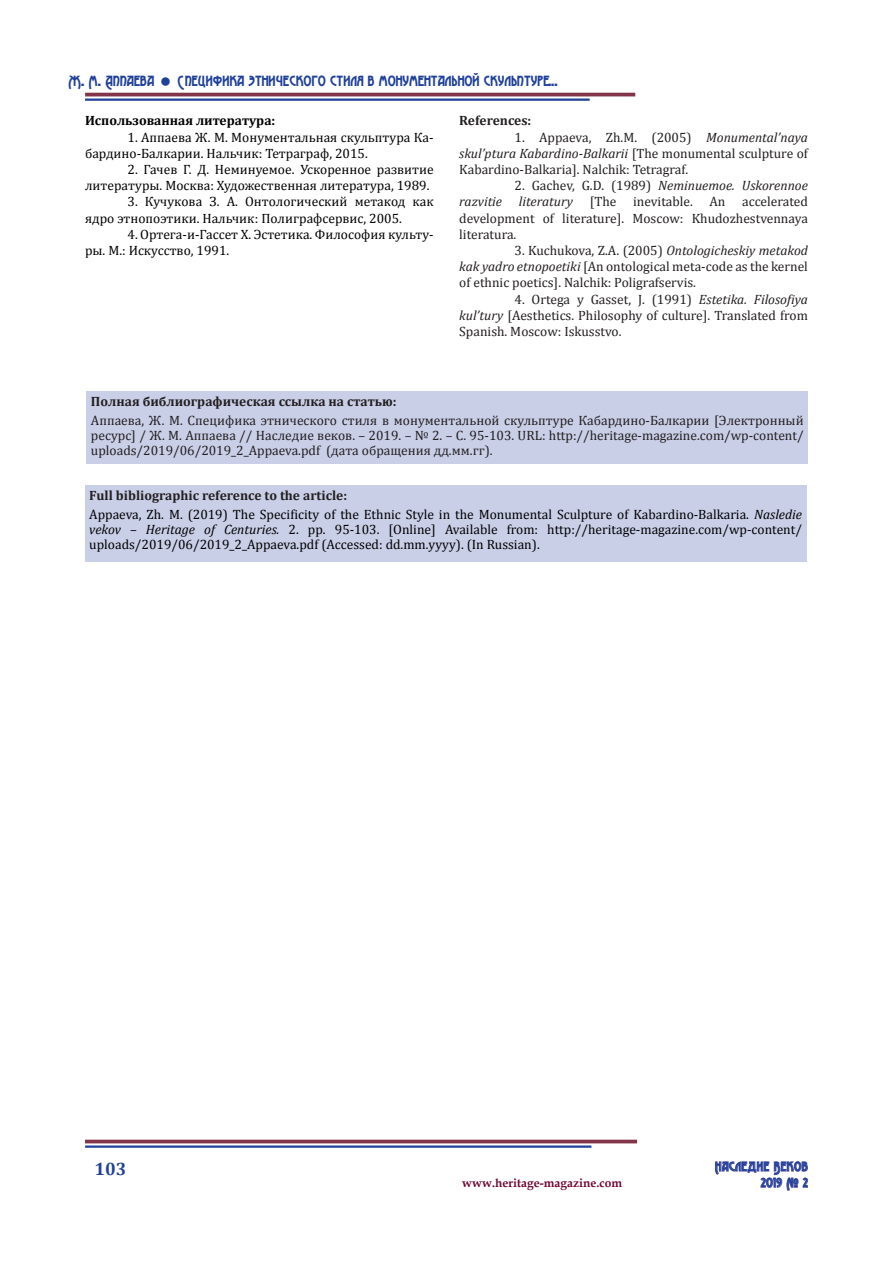
<style>
.page{position:relative;width:893px;height:1263px;background:#fff}
.page>*{position:absolute;margin:0;border:0;box-sizing:border-box;transform-origin:0 0}
.t1{font:700 18px "Cambria";color:#20419a}
.t2{font:15px "Advokat Modern";color:#20419a}
.t3{font:13.5px/16.2px "Cambria";color:#231f20;text-align:justify}
.t4{font:13.5px/16.2px "Cambria";color:#000001}
.t5{font:700 13.5px "Cambria";color:#231f20}
.t6{font:700 13.5px "Cambria";color:#000001}
.t7{font:13.5px "Advokat Modern";letter-spacing:.03em;color:#20419a}
.t8{font:700 12px "Book Antiqua";color:#6e0731}
.s1{font-style:italic}
</style>
<div class="page">
<div style="left:87px;top:391px;width:721px;height:72px;background:#cacfe8"></div>
<div style="left:85px;top:485px;width:721px;height:76px;background:#cacfe8"></div>
<svg style="left:715px;top:1161px;width:93px;height:30px"></svg>
<hr style="left:85px;top:1140px;width:552px;height:3px;background:#823449">
<hr style="left:85px;top:1145px;width:506px;height:3px;background:#20419a">
<hr style="left:85px;top:93px;width:550px;height:3px;background:#823449">
<hr style="left:85px;top:99px;width:505px;height:2px;background:#20419a">
<p class="t2" style="left:68px;top:73px;width:88px">Ж. М. Аппаева</p>
<p class="t2" style="left:177px;top:73px;width:382px">Cпецифика этнического стиля в монументальной скульптуре...</p>
<p class="t6" style="left:85px;top:111px;width:192px">Использованная литература:</p>
<p class="t4" style="left:85px;top:129px;width:350px;text-indent:43px">1. Аппаева Ж. M. Монументальная скульптура Ка&shy;бардино-Балкарии. Нальчик: Тетраграф, 2015.</p>
<p class="t4" style="left:85px;top:161px;width:350px;text-indent:43px">2. Гачев Г. Д. Неминуемое. Ускоренное развитие литературы. Москва: Художественная литература, 1989.</p>
<p class="t4" style="left:85px;top:194px;width:350px;text-indent:43px">3. Кучукова З. A. Онтологический метакод как ядро этнопоэтики. Нальчик: Полиграфсервис, 2005.</p>
<p class="t4" style="left:85px;top:226px;width:350px;text-indent:43px">4. Ортега-и-Гассет X. Эстетика. Философия культу&shy;ры. М.: Искусство, 1991.</p>
<p class="t5" style="left:459px;top:111px;width:74px">References:</p>
<p class="t3" style="left:459px;top:129px;width:350px;text-indent:55px">1. Appaeva, Zh.M. (2005) <span class="s1">Monumental’naya skul’ptura Kabardino-Balkarii</span> [The monumental sculpture of Kabardino-Balkaria]. Nalchik: Tetragraf.</p>
<p class="t3" style="left:459px;top:177px;width:350px;text-indent:55px">2. Gachev, G.D. (1989) <span class="s1">Neminuemoe. Uskorennoe razvitie literatury</span> [The inevitable. An accelerated development of literature]. Moscow: Khudozhestvennaya literatura.</p>
<p class="t3" style="left:459px;top:242px;width:350px;text-indent:55px">3. Kuchukova, Z.A. (2005) <span class="s1">Ontologicheskiy metakod kak yadro etnopoetiki</span> [An ontological meta-code as the kernel of ethnic poetics]. Nalchik: Poligrafservis.</p>
<p class="t3" style="left:459px;top:291px;width:350px;text-indent:55px">4. Ortega y Gasset, J. (1991) <span class="s1">Estetika. Filosofiya kul’tury</span> [Aesthetics. Philosophy of culture]. Translated from Spanish. Moscow: Iskusstvo.</p>
<p class="t5" style="left:91px;top:392px;width:307px">Полная библиографическая ссылка на статью:</p>
<p class="t3" style="left:91px;top:413px;width:714px;line-height:15px">Аппаева, Ж. М. Cпецифика этнического стиля в монументальной скульптуре Кабардино-Балкарии [Электронный ресурс] / Ж. М. Аппаева // Наследие веков. – 2019. – № 2. – С. 95-103. URL: http://heritage-magazine.com/wp-content/ uploads/2019/06/2019_2_Appaeva.pdf (дата обращения дд.мм.гг).</p>
<p class="t5" style="left:89px;top:485px;width:259px">Full bibliographic reference to the article:</p>
<p class="t4" style="left:89px;top:507px;width:714px;line-height:15px;text-align:justify">Appaeva, Zh. M. (2019) The Specificity of the Ethnic Style in the Monumental Sculpture of Kabardino-Balkaria. <span class="s1">Nasledie vekov – Heritage of Centuries.</span> 2. pp. 95-103. [Online] Available from: http://heritage-magazine.com/wp-content/ uploads/2019/06/2019_2_Appaeva.pdf (Accessed: dd.mm.yyyy). (In Russian).</p>
<p class="t1" style="left:94px;top:1156px;width:33px">103</p>
<p class="t7" style="left:715px;top:1159px;width:95px">Наследие Веков</p>
<p class="t8" style="left:462px;top:1175px;width:161px">www.heritage-magazine.com</p>
<p class="t7" style="left:761px;top:1175px;width:49px">2019 № 2</p>
</div>
